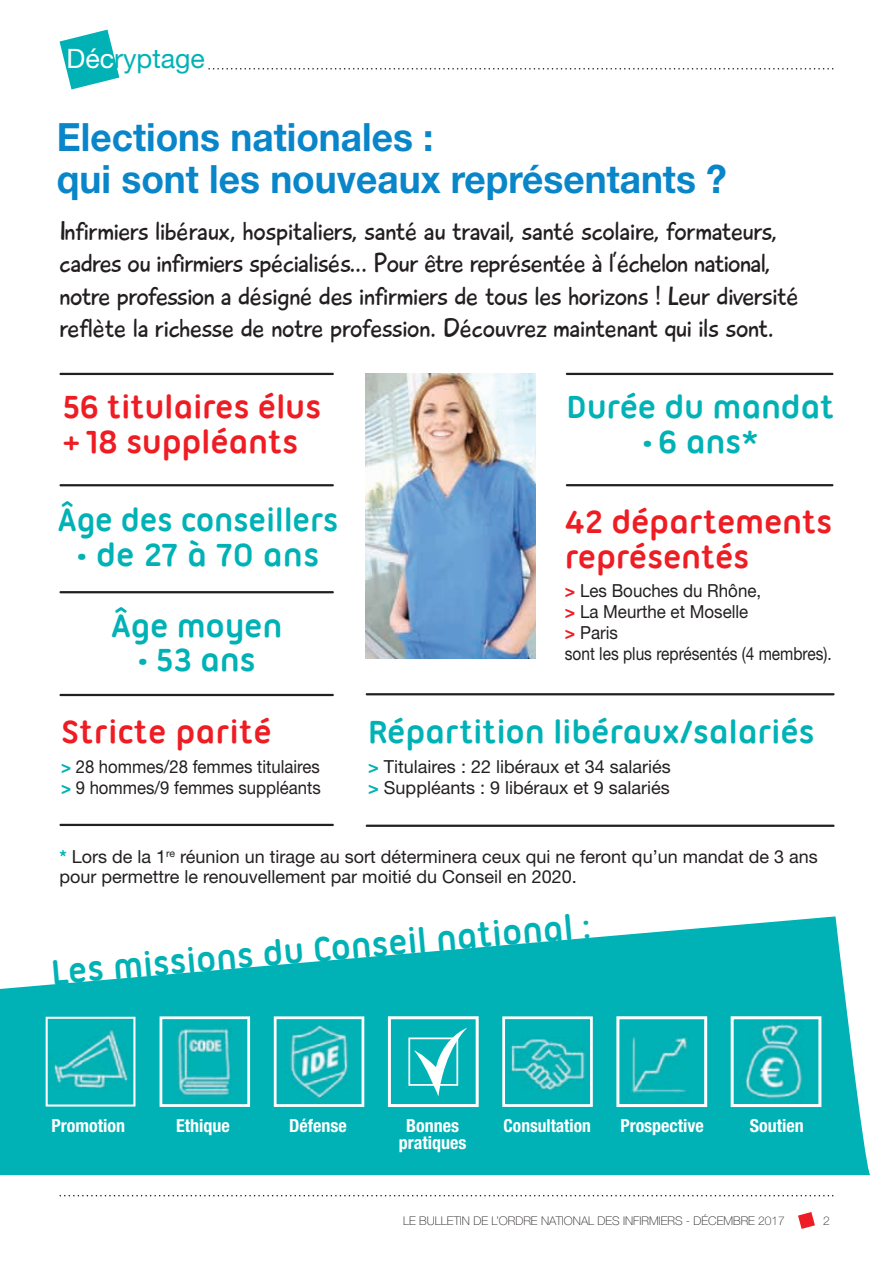
<style>
.page{position:relative;width:893px;height:1263px;background:#fff}
.page>*{position:absolute;margin:0;border:0;box-sizing:border-box;transform-origin:0 0}
.t1{font:700 39px/42px "Helvetica Neue LT Std";color:#0986c9;scale:.95 1}
.t2{font:700 37.5px "Ubuntu Titling";color:#00b2b5;scale:.95 1}
.t3{font:700 34.5px/71.1px "Ubuntu Titling";letter-spacing:-.01em;color:#00b2b5;text-align:center}
.t4{font:700 34.5px/34.5px "Ubuntu Titling";letter-spacing:-.01em;color:#ee1d23}
.t5{font:700 34.5px "Ubuntu Titling";letter-spacing:-.01em;color:#00b2b5;scale:.96 1}
.t6{font:27px/32.4px "Playtime With Hot Toddies";letter-spacing:-.01em;color:#231f20;scale:.95 1}
.t7{font:26.85px "Helvetica Neue LT Std";color:#00b2b5}
.t8{font:18px/21px "Helvetica Neue LT Std";color:#231f20}
.t9{font:18px/21px "Helvetica Neue LT Std";color:#231f20;scale:.94 1}
.t10{font:700 condensed 18px/16.5px "Helvetica Neue LT Std";color:#fff;text-align:center}
.t11{font:18px/21px "Helvetica Neue LT Std";color:#231f20;scale:.93 1}
.t12{font:100 12px "Helvetica Neue LT Std";color:#231f20}
.s1{color:#fff}
.s2{font-weight:700;color:#00b2b5}
.s3{font-weight:700;color:#ee1d23}
</style>
<div class="page">
<svg style="left:798px;top:1212px;width:17px;height:17px"></svg>
<svg style="left:0;top:916px;width:870px;height:259px;fill:#00b2b5"></svg>
<svg style="left:60px;top:1195px;width:773px;height:1px"></svg>
<svg style="left:208px;top:68px;width:625px;height:2px"></svg>
<svg style="left:60px;top:30px;width:59px;height:59px"></svg>
<svg style="left:274px;top:1016px;width:90px;height:91px"></svg>
<svg style="left:46px;top:1017px;width:89px;height:89px"></svg>
<svg style="left:160px;top:1016px;width:90px;height:91px"></svg>
<svg style="left:388px;top:1016px;width:91px;height:91px"></svg>
<svg style="left:616px;top:1016px;width:91px;height:91px"></svg>
<svg style="left:731px;top:1016px;width:90px;height:91px"></svg>
<svg style="left:502px;top:1016px;width:91px;height:91px"></svg>
<hr style="left:566px;top:373px;width:267px;height:2px;background:#231f20">
<hr style="left:366px;top:693px;width:469px;height:2px;background:#231f20">
<hr style="left:566px;top:484px;width:267px;height:2px;background:#231f20">
<hr style="left:366px;top:825px;width:469px;height:2px;background:#231f20">
<hr style="left:59px;top:484px;width:275px;height:2px;background:#231f20">
<hr style="left:59px;top:694px;width:275px;height:2px;background:#231f20">
<hr style="left:59px;top:591px;width:275px;height:2px;background:#231f20">
<hr style="left:59px;top:824px;width:275px;height:2px;background:#231f20">
<hr style="left:59px;top:373px;width:275px;height:2px;background:#231f20">
<img style="left:365px;top:373px;width:171px;height:286px">
<p class="t7" style="left:67px;top:42px;width:140px"><span class="s1">Déc</span>ryptage</p>
<h1 class="t1" style="left:57px;top:115px;width:707px">Elections nationales :<br>qui sont les nouveaux représentants ?</h1>
<p class="t6" style="left:60px;top:215px;width:780px">Infirmiers libéraux, hospitaliers, santé au travail, santé scolaire, formateurs, cadres ou infirmiers spécialisés... Pour être représentée à l’échelon national, notre profession a désigné des infirmiers de tous les horizons ! Leur diversité reflète la richesse de notre profession. Découvrez maintenant qui ils sont.</p>
<p class="t4" style="left:63px;top:389px;width:260px">56 titulaires élus + 18 suppléants</p>
<p class="t5" style="left:58px;top:500px;width:294px">Âge des conseillers</p>
<p class="t3" style="left:77px;top:518px;width:244px">• de 27 à 70 ans<br>Âge moyen</p>
<p class="t3" style="left:137px;top:624px;width:120px">• 53 ans</p>
<p class="t4" style="left:61px;top:714px;width:212px">Stricte parité</p>
<p class="t11" style="left:61px;top:756px;width:281px"><span class="s2">&gt;</span> 28 hommes/28 femmes titulaires <span class="s2">&gt;</span> 9 hommes/9 femmes suppléants</p>
<p class="t3" style="left:567px;top:371px;width:269px">Durée du mandat</p>
<p class="t3" style="left:642px;top:405px;width:118px">• 6 ans*</p>
<p class="t4" style="left:565px;top:504px;width:269px">42 départements représentés</p>
<p class="t9" style="left:565px;top:580px;width:286px"><span class="s3">&gt;</span> Les Bouches du Rhône,<br><span class="s3">&gt;</span> La Meurthe et Moselle<br><span class="s3">&gt;</span> Paris<br>sont les plus représentés (4 membres).</p>
<p class="t3" style="left:368px;top:696px;width:448px">Répartition libéraux/salariés</p>
<p class="t8" style="left:368px;top:756px;width:304px"><span class="s2">&gt;</span> Titulaires : 22 libéraux et 34 salariés <span class="s2">&gt;</span> Suppléants : 9 libéraux et 9 salariés</p>
<p class="t8" style="left:60px;top:846px;width:760px;line-height:20.1px"><span class="s2">*</span> Lors de la 1<sup>re</sup> réunion un tirage au sort déterminera ceux qui ne feront qu’un mandat de 3 ans pour permettre le renouvellement par moitié du Conseil en 2020.</p>
<h2 class="t2" style="left:49px;top:951px;width:572px;rotate:-5deg">Les missions du Conseil national :</h2>
<p class="t10" style="left:52px;top:1117px;width:75px">Promotion</p>
<p class="t10" style="left:176px;top:1117px;width:55px">Ethique</p>
<p class="t10" style="left:289px;top:1117px;width:59px">Défense</p>
<p class="t10" style="left:399px;top:1117px;width:69px">Bonnes pratiques</p>
<p class="t10" style="left:504px;top:1117px;width:89px">Consultation</p>
<p class="t10" style="left:620px;top:1117px;width:85px">Prospective</p>
<p class="t10" style="left:750px;top:1117px;width:55px">Soutien</p>
<p class="t12" style="left:403px;top:1214px;width:383px">LE BULLETIN DE L’ORDRE NATIONAL DES INFIRMIERS - DÉCEMBRE 2017</p>
<p class="t12" style="left:823px;top:1214px;width:8px">2</p>
</div>
